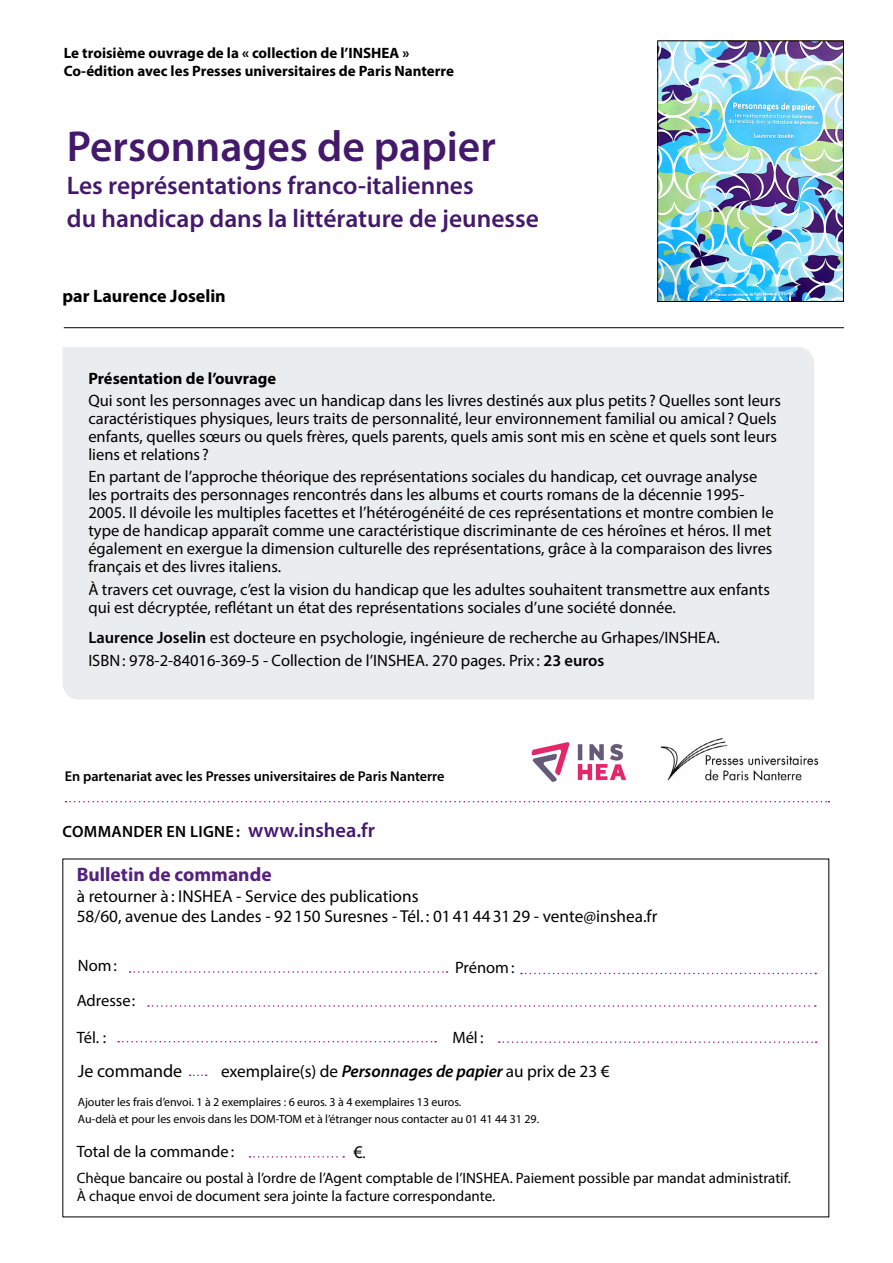
<style>
.page{position:relative;width:893px;height:1263px;background:#fff}
.page>*{position:absolute;margin:0;border:0;box-sizing:border-box;transform-origin:0 0}
.Titre_-_H{font:600 43.5px "Myriad Pro";color:#44196b}
.Titre_-_H-2{font:600 25.5px/33px "Myriad Pro";color:#44196b}
.Sous-titres_-_H1{font:700 19.5px "Myriad Pro";color:#54217d}
.Titre_-_H-3{font:700 18px "Myriad Pro";color:#000}
.t1{font:18px "Myriad Pro";letter-spacing:-.005em;color:#000}
.t2{font:17.25px "Myriad Pro";color:#000}
.Texte_courant{font:16.5px/18px "Myriad Pro";color:#000}
.Sous-titres_-_H1-2{font:700 16.5px "Myriad Pro";color:#000}
.t3{font:600 16.35px "Myriad Pro";letter-spacing:.02em;color:#000}
.t4{font:15px "Myriad Pro";color:#000}
.Sous-titres_-_H1-3{font:700 15px/18px "Myriad Pro";color:#000}
.t5{font:600 14.25px "Myriad Pro";color:#000}
.t6{font:12px "Myriad Pro";letter-spacing:-.005em;color:#000}
.s1{font-weight:600}
.s2{font-size:20.4px;color:#441774}
.s3{font-weight:600;font-style:italic}
.s4{font-style:inherit}
.s5{font-size:15px}
</style>
<div class="page">
<div style="left:62px;top:347px;width:752px;height:352px;background:#e9edf0"></div>
<svg style="left:65px;top:801px;width:764px;height:1px"></svg>
<svg style="left:130px;top:971px;width:317px;height:2px"></svg>
<svg style="left:521px;top:973px;width:295px;height:1px"></svg>
<svg style="left:148px;top:1005px;width:668px;height:2px"></svg>
<svg style="left:118px;top:1041px;width:318px;height:1px"></svg>
<svg style="left:499px;top:1041px;width:318px;height:2px"></svg>
<svg style="left:190px;top:1074px;width:17px;height:2px"></svg>
<svg style="left:249px;top:1156px;width:95px;height:1px"></svg>
<hr style="left:64px;top:327px;width:780px;height:1px;background:#000">
<img style="left:659px;top:42px;width:183px;height:258px">
<div style="left:657px;top:40px;width:187px;height:262px;border:1px solid #000"></div>
<img style="left:531px;top:742px;width:95px;height:40px">
<img style="left:660px;top:738px;width:159px;height:43px">
<h1 class="Sous-titres_-_H1-3" style="left:64px;top:43px;width:392px">Le troisième ouvrage de la « collection de l’INSHEA »<br>Co-édition avec les Presses universitaires de Paris Nanterre</h1>
<p class="Titre_-_H" style="left:67px;top:119px;width:430px">Personnages de papier</p>
<p class="Titre_-_H-2" style="left:67px;top:169px;width:474px">Les représentations franco-italiennes<br>du handicap dans la littérature de jeunesse</p>
<p class="Titre_-_H-3" style="left:62px;top:284px;width:165px">par Laurence Joselin</p>
<h1 class="Sous-titres_-_H1-2" style="left:88px;top:368px;width:189px">Présentation de l’ouvrage</h1>
<p class="Texte_courant" style="left:88px;top:391px;width:694px">Qui sont les personnages avec un handicap dans les livres destinés aux plus petits ? Quelles sont leurs caractéristiques physiques, leurs traits de personnalité, leur environnement familial ou amical ? Quels enfants, quelles sœurs ou quels frères, quels parents, quels amis sont mis en scène et quels sont leurs liens et relations ?</p>
<p class="Texte_courant" style="left:88px;top:468px;width:687px">En partant de l’approche théorique des représentations sociales du handicap, cet ouvrage analyse les portraits des personnages rencontrés dans les albums et courts romans de la décennie 1995- 2005. Il dévoile les multiples facettes et l’hétérogénéité de ces représentations et montre combien le type de handicap apparaît comme une caractéristique discriminante de ces héroînes et héros. Il met également en exergue la dimension culturelle des représentations, grâce à la comparaison des livres français et des livres italiens.</p>
<p class="Texte_courant" style="left:88px;top:580px;width:683px">À travers cet ouvrage, c’est la vision du handicap que les adultes souhaitent transmettre aux enfants qui est décryptée, reflétant un état des représentations sociales d’une société donnée.</p>
<p class="Texte_courant" style="left:88px;top:629px;width:633px"><span class="s1">Laurence Joselin</span> est docteure en psychologie, ingénieure de recherche au Grhapes/INSHEA.</p>
<p class="Texte_courant" style="left:88px;top:651px;width:518px">ISBN: 978-2-84016-369-5 - Collection de l’INSHEA. 270 pages. Prix : <span class="s1">23 euros</span></p>
<p class="t5" style="left:65px;top:767px;width:381px">En partenariat avec les Presses universitaires de Paris Nanterre</p>
<p class="t3" style="left:63px;top:821px;width:314px">COMMANDER EN LIGNE : <span class="s2">www.inshea.fr</span></p>
<h1 class="Sous-titres_-_H1" style="left:77px;top:862px;width:196px">Bulletin de commande</h1>
<p class="t2" style="left:77px;top:885px;width:343px">à retourner à : INSHEA - Service des publications</p>
<p class="t2" style="left:77px;top:906px;width:582px">58/60, avenue des Landes - 92150 Suresnes - Tél. : 0141443129 - vente@inshea.fr</p>
<p class="Texte_courant" style="left:78px;top:956px;width:41px">Nom:</p>
<p class="Texte_courant" style="left:455px;top:958px;width:61px">Prénom:</p>
<p class="Texte_courant" style="left:77px;top:992px;width:60px">Adresse:</p>
<p class="Texte_courant" style="left:77px;top:1028px;width:31px">Tél. :</p>
<p class="Texte_courant" style="left:452px;top:1028px;width:33px">Mél :</p>
<p class="t1" style="left:78px;top:1060px;width:106px">Je commande</p>
<p class="t2" style="left:221px;top:1060px;width:390px">exemplaire(s) de <span class="s3">Personnages de papier</span> au prix de 23 €</p>
<p class="t6" style="left:78px;top:1095px;width:385px">Ajouter les frais d’envoi<span class="s4">.</span> 1 à 2 exemplaires : 6 euros. 3 à 4 exemplaires 13 euros.</p>
<p class="t6" style="left:78px;top:1111px;width:463px">Au-delà et pour les envois dans les DOM-TOM et à l’étranger nous contacter au 01 41 44 31 29.</p>
<p class="Texte_courant" style="left:77px;top:1142px;width:159px">Total de la commande:</p>
<p class="t1" style="left:353px;top:1141px;width:14px">€<span class="s5">.</span></p>
<p class="t4" style="left:77px;top:1168px;width:716px">Chèque bancaire ou postal à l’ordre de l’Agent comptable de l’INSHEA. Paiement possible par mandat administratif.</p>
<p class="t4" style="left:77px;top:1186px;width:420px">À chaque envoi de document sera jointe la facture correspondante.</p>
</div>
